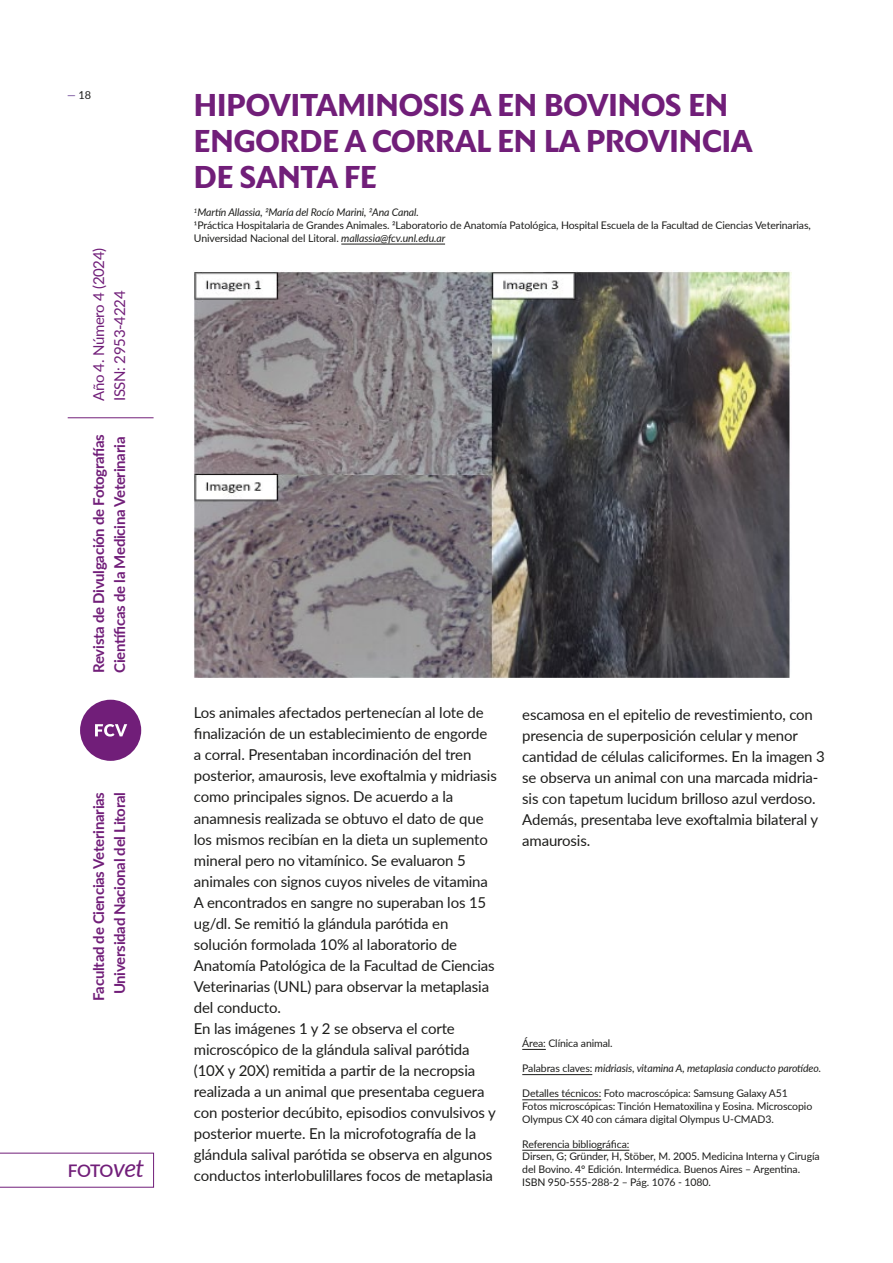
<style>
.page{position:relative;width:893px;height:1263px;background:#fff}
.page>*{position:absolute;margin:0;border:0;box-sizing:border-box;transform-origin:0 0}
.t1{font:900 30px/36px "Lux Sans";color:#711e79}
.t2{font:600 17.4px "Lato";color:#711e79}
.t3{font:15px/21px "Lato";letter-spacing:-.01em;color:#1d1d1b}
.t4{font:700 15px/21px "Lato";letter-spacing:-.02em;color:#711e79}
.t5{font:15px/21px "Lato";letter-spacing:-.02em;color:#711e79}
.t6{font:10.95px "Lato";color:#1d1d1b}
.t7{font:10.5px/12.6px "Lato";letter-spacing:-.01em;color:#1d1d1b}
.t8{font:italic 10.5px "Lato";letter-spacing:-.01em;color:#1d1d1b}
.s1{color:#5f348b}
.s2{font-weight:400;font-style:italic;font-size:24.75px}
.s3{font-style:italic}
.s4{font-style:normal}
</style>
<div class="page">
<hr style="left:341px;top:244px;width:104px;height:1px;background:#1d1d1b">
<svg style="left:0;top:1153px;width:154px;height:34px"></svg>
<div style="left:80px;top:700px;width:61px;height:61px;background:#711e79;border-radius:50%"></div>
<svg style="left:95px;top:724px;width:32px;height:12px"></svg>
<hr style="left:68px;top:417px;width:86px;height:1px;background:#711e79">
<svg style="left:522px;top:1049px;width:24px;height:1px"></svg>
<hr style="left:522px;top:1074px;width:70px;height:1px;background:#1d1d1b">
<hr style="left:522px;top:1099px;width:79px;height:1px;background:#1d1d1b">
<hr style="left:522px;top:1150px;width:107px;height:1px;background:#1d1d1b">
<img style="left:194px;top:271px;width:597px;height:407px">
<p class="t6" style="left:67px;top:88px;width:26px"><span class="s1">—</span> 18</p>
<p class="t5" style="left:88px;top:401px;width:155px;rotate:-90deg">Año 4. Número 4 (2024)<br>ISSN: 2953-4224</p>
<p class="t4" style="left:87px;top:673px;width:240px;rotate:-90deg">Revista de Divulgación de Fotografías<br>Científicas de la Medicina Veterinaria</p>
<p class="t4" style="left:87px;top:1001px;width:210px;text-align:center;rotate:-90deg">Facultad de Ciencias Veterinarias<br>Universidad Nacional del Litoral</p>
<p class="t2" style="left:68px;top:1158px;width:78px">FOTO<span class="s2">vet</span></p>
<h1 class="t1" style="left:194px;top:86px;width:560px">HIPOVITAMINOSIS A EN BOVINOS EN<br>ENGORDE A CORRAL EN LA PROVINCIA<br>DE SANTA FE</h1>
<p class="t7" style="left:194px;top:206px;width:618px"><sup>1</sup><span class="s3">Martín Allassia, 2María del Rocío Marini, 2Ana Canal.<br></span>1Práctica Hospitalaria de Grandes Animales. 2Laboratorio de Anatomía Patológica, Hospital Escuela de la Facultad de Ciencias Veterinarias,<br>Universidad Nacional del Litoral. <span class="s3">mallassia@fcv.unl.edu.ar</span></p>
<p class="t3" style="left:194px;top:702px;width:304px">Los animales afectados pertenecían al lote de finalización de un establecimiento de engorde a corral. Presentaban incordinación del tren posterior, amaurosis, leve exoftalmia y midriasis como principales signos. De acuerdo a la anamnesis realizada se obtuvo el dato de que los mismos recibían en la dieta un suplemento mineral pero no vitamínico. Se evaluaron 5 animales con signos cuyos niveles de vitamina A encontrados en sangre no superaban los 15 ug/dl. Se remitió la glándula parótida en solución formolada 10% al laboratorio de Anatomía Patológica de la Facultad de Ciencias Veterinarias (UNL) para observar la metaplasia del conducto.<br>En las imágenes 1 y 2 se observa el corte microscópico de la glándula salival parótida (10X y 20X) remitida a partir de la necropsia realizada a un animal que presentaba ceguera con posterior decúbito, episodios convulsivos y posterior muerte. En la microfotografía de la glándula salival parótida se observa en algunos conductos interlobulillares focos de metaplasia</p>
<p class="t3" style="left:522px;top:703px;width:304px">escamosa en el epitelio de revestimiento, con presencia de superposición celular y menor cantidad de células caliciformes. En la imagen 3 se observa un animal con una marcada midria&shy;sis con tapetum lucidum brilloso azul verdoso.<br>Además, presentaba leve exoftalmia bilateral y amaurosis.</p>
<p class="t7" style="left:522px;top:1036px;width:92px">Área: Clínica animal.</p>
<p class="t8" style="left:522px;top:1061px;width:301px"><span class="s4">Palabras claves:</span> midriasis, vitamina A, metaplasia conducto parotídeo.</p>
<p class="t7" style="left:522px;top:1087px;width:291px">Detalles técnicos: Foto macroscópica: Samsung Galaxy A51<br>Fotos microscópicas: Tinción Hematoxilina y Eosina. Microscopio<br>Olympus CX 40 con cámara digital Olympus U-CMAD3.</p>
<p class="t7" style="left:522px;top:1137px;width:299px">Referencia bibliográfica:<br>Dirsen, G; Gründer, H, Stöber, M. 2005. Medicina Interna y Cirugía del Bovino. 4º Edición. Intermédica. Buenos Aires – Argentina.<br>ISBN 950-555-288-2 – Pág. 1076 - 1080.</p>
</div>
